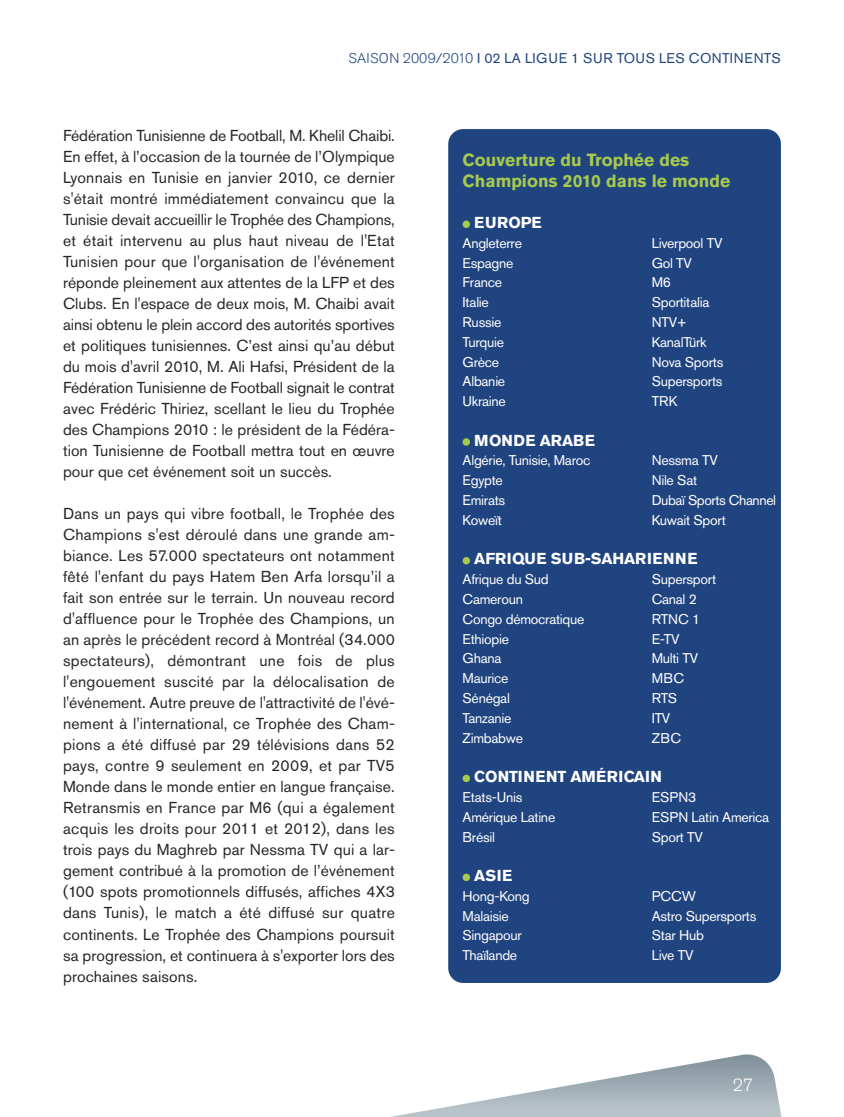
<style>
.page{position:relative;width:844px;height:1117px;background:#fff}
.page>*{position:absolute;margin:0;border:0;box-sizing:border-box;transform-origin:0 0}
.t1{font:700 17.5px/21px "Akzidenz Grotesk Std";color:#a7ca4c}
.t2{font:300 17.5px "Akzidenz Grotesk Std";color:#fff}
.t3{font:15.75px/21px "Akzidenz Grotesk Std";letter-spacing:.005em;color:#272627;text-align:justify}
.t4{font:700 15.75px "Akzidenz Grotesk Std";letter-spacing:.015em;color:#fff}
.t5{font:700 15.75px "Akzidenz Grotesk Std";letter-spacing:-.005em;color:#fff}
.t6{font:14px "Akzidenz Grotesk Std";letter-spacing:-.02em;color:#fff}
.t7{font:14px "Akzidenz Grotesk Std";letter-spacing:.035em;color:#20447f}
.s1{font-weight:300}
</style>
<div class="page">
<div style="left:448px;top:129px;width:332px;height:853px;background:#20447f;border-radius:15px"></div>
<svg style="left:396px;top:1054px;width:386px;height:62px"></svg>
<div style="left:462px;top:220px;width:8px;height:8px;background:#a7ca4c;border-radius:50%"></div>
<div style="left:462px;top:438px;width:8px;height:7px;background:#a7ca4c;border-radius:50%"></div>
<div style="left:462px;top:557px;width:8px;height:7px;background:#a7ca4c;border-radius:50%"></div>
<div style="left:462px;top:774px;width:8px;height:8px;background:#a7ca4c;border-radius:50%"></div>
<div style="left:462px;top:873px;width:8px;height:7px;background:#a7ca4c;border-radius:50%"></div>
<p class="t7" style="left:348px;top:53px;width:433px"><span class="s1">SAISON 2009/2010</span> I 02 LA LIGUE 1 SUR TOUS LES CONTINENTS</p>
<p class="t3" style="left:63px;top:127px;width:333px">Fédération Tunisienne de Football, M. Khelil Chaibi.<br>En effet, à l’occasion de la tournée de l’Olympique Lyonnais en Tunisie en janvier 2010, ce dernier s'était montré immédiatement convaincu que la Tunisie devait accueillir le Trophée des Champions, et était intervenu au plus haut niveau de l'Etat Tunisien pour que l'organisation de l'événement réponde pleinement aux attentes de la LFP et des Clubs. En l'espace de deux mois, M. Chaibi avait ainsi obtenu le plein accord des autorités sportives et politiques tunisiennes. C’est ainsi qu’au début du mois d'avril 2010, M. Ali hafsi, Président de la Fédération Tunisienne de Football signait le contrat avec Frédéric Thiriez, scellant le lieu du Trophée des Champions 2010 : le président de la Fédéra&shy;tion Tunisienne de Football mettra tout en œuvre pour que cet événement soit un succès.</p>
<p class="t3" style="left:63px;top:505px;width:333px">Dans un pays qui vibre football, le Trophée des Champions s'est déroulé dans une grande am&shy;biance. Les 57.000 spectateurs ont notamment fêté l'enfant du pays hatem Ben Arfa lorsqu’il a fait son entrée sur le terrain. Un nouveau record d'affluence pour le Trophée des Champions, un an après le précédent record à Montréal (34.000 spectateurs), démontrant une fois de plus l'engouement suscité par la délocalisation de l'événement. Autre preuve de l'attractivité de l'évé&shy;nement à l'international, ce Trophée des Cham&shy;pions a été diffusé par 29 télévisions dans 52 pays, contre 9 seulement en 2009, et par TV5<br>Monde dans le monde entier en langue française.<br>Retransmis en France par M6 (qui a également acquis les droits pour 2011 et 2012), dans les trois pays du Maghreb par Nessma TV qui a lar&shy;gement contribué à la promotion de l’événement (100 spots promotionnels diffusés, affiches 4X3 dans Tunis), le match a été diffusé sur quatre continents. Le Trophée des Champions poursuit sa progression, et continuera à s'exporter lors des prochaines saisons.</p>
<p class="t1" style="left:462px;top:151px;width:269px">COUVERTURE DU TROPHÉE DES<br>CHAMPIONS 2010 DANS LE MONDE</p>
<p class="t4" style="left:474px;top:217px;width:69px">EUROPE</p>
<p class="t6" style="left:462px;top:238px;width:61px">Angleterre</p>
<p class="t6" style="left:651px;top:238px;width:72px">Liverpool TV</p>
<p class="t6" style="left:462px;top:258px;width:52px">Espagne</p>
<p class="t6" style="left:651px;top:258px;width:42px">Gol TV</p>
<p class="t6" style="left:462px;top:277px;width:41px">France</p>
<p class="t6" style="left:651px;top:277px;width:21px">M6</p>
<p class="t6" style="left:462px;top:297px;width:28px">Italie</p>
<p class="t6" style="left:651px;top:297px;width:59px">Sportitalia</p>
<p class="t6" style="left:462px;top:317px;width:40px">Russie</p>
<p class="t6" style="left:651px;top:317px;width:37px">NTV+</p>
<p class="t6" style="left:462px;top:337px;width:43px">Turquie</p>
<p class="t6" style="left:651px;top:337px;width:56px">KanalTürk</p>
<p class="t6" style="left:462px;top:356px;width:38px">Grèce</p>
<p class="t6" style="left:651px;top:356px;width:73px">Nova Sports</p>
<p class="t6" style="left:462px;top:376px;width:44px">Albanie</p>
<p class="t6" style="left:651px;top:376px;width:72px">Supersports</p>
<p class="t6" style="left:462px;top:396px;width:45px">Ukraine</p>
<p class="t6" style="left:651px;top:396px;width:27px">TRK</p>
<p class="t4" style="left:474px;top:434px;width:122px">MONDE ARABE</p>
<p class="t6" style="left:462px;top:455px;width:129px">Algérie, Tunisie, Maroc</p>
<p class="t6" style="left:651px;top:455px;width:68px">Nessma TV</p>
<p class="t6" style="left:462px;top:475px;width:42px">Egypte</p>
<p class="t6" style="left:651px;top:475px;width:47px">Nile Sat</p>
<p class="t6" style="left:462px;top:495px;width:44px">Emirats</p>
<p class="t6" style="left:651px;top:495px;width:126px">Dubaï Sports Channel</p>
<p class="t6" style="left:462px;top:515px;width:41px">Koweït</p>
<p class="t6" style="left:651px;top:515px;width:75px">Kuwait Sport</p>
<p class="t4" style="left:474px;top:553px;width:225px">AFRIQUE SUB-SAHARIENNE</p>
<p class="t6" style="left:462px;top:574px;width:88px">Afrique du Sud</p>
<p class="t6" style="left:651px;top:574px;width:66px">Supersport</p>
<p class="t6" style="left:462px;top:594px;width:62px">Cameroun</p>
<p class="t6" style="left:651px;top:594px;width:47px">Canal 2</p>
<p class="t6" style="left:462px;top:613px;width:123px">Congo démocratique</p>
<p class="t6" style="left:651px;top:613px;width:50px">RTNC 1</p>
<p class="t6" style="left:462px;top:633px;width:48px">Ethiopie</p>
<p class="t6" style="left:651px;top:633px;width:29px">E-TV</p>
<p class="t6" style="left:462px;top:653px;width:40px">Ghana</p>
<p class="t6" style="left:651px;top:653px;width:48px">Multi TV</p>
<p class="t6" style="left:462px;top:673px;width:47px">Maurice</p>
<p class="t6" style="left:651px;top:673px;width:34px">MBC</p>
<p class="t6" style="left:462px;top:693px;width:49px">Sénégal</p>
<p class="t6" style="left:651px;top:693px;width:27px">RTS</p>
<p class="t6" style="left:462px;top:712px;width:50px">Tanzanie</p>
<p class="t6" style="left:651px;top:712px;width:20px">ITV</p>
<p class="t6" style="left:462px;top:732px;width:62px">Zimbabwe</p>
<p class="t6" style="left:651px;top:732px;width:31px">ZBC</p>
<p class="t5" style="left:474px;top:770px;width:189px">CONTINENT AMÉRICAIN</p>
<p class="t6" style="left:462px;top:791px;width:61px">Etats-Unis</p>
<p class="t6" style="left:651px;top:791px;width:46px">ESPN3</p>
<p class="t6" style="left:462px;top:811px;width:94px">Amérique Latine</p>
<p class="t6" style="left:651px;top:811px;width:119px">ESPN Latin America</p>
<p class="t6" style="left:462px;top:831px;width:34px">Brésil</p>
<p class="t6" style="left:651px;top:831px;width:53px">Sport TV</p>
<p class="t4" style="left:474px;top:869px;width:40px">ASIE</p>
<p class="t6" style="left:462px;top:890px;width:69px">hong-Kong</p>
<p class="t6" style="left:651px;top:890px;width:46px">PCCW</p>
<p class="t6" style="left:462px;top:910px;width:48px">Malaisie</p>
<p class="t6" style="left:651px;top:910px;width:106px">Astro Supersports</p>
<p class="t6" style="left:462px;top:930px;width:61px">Singapour</p>
<p class="t6" style="left:651px;top:930px;width:54px">Star hub</p>
<p class="t6" style="left:462px;top:950px;width:56px">Thaïlande</p>
<p class="t6" style="left:651px;top:950px;width:43px">Live TV</p>
<p class="t2" style="left:732px;top:1078px;width:22px">27</p>
</div>
